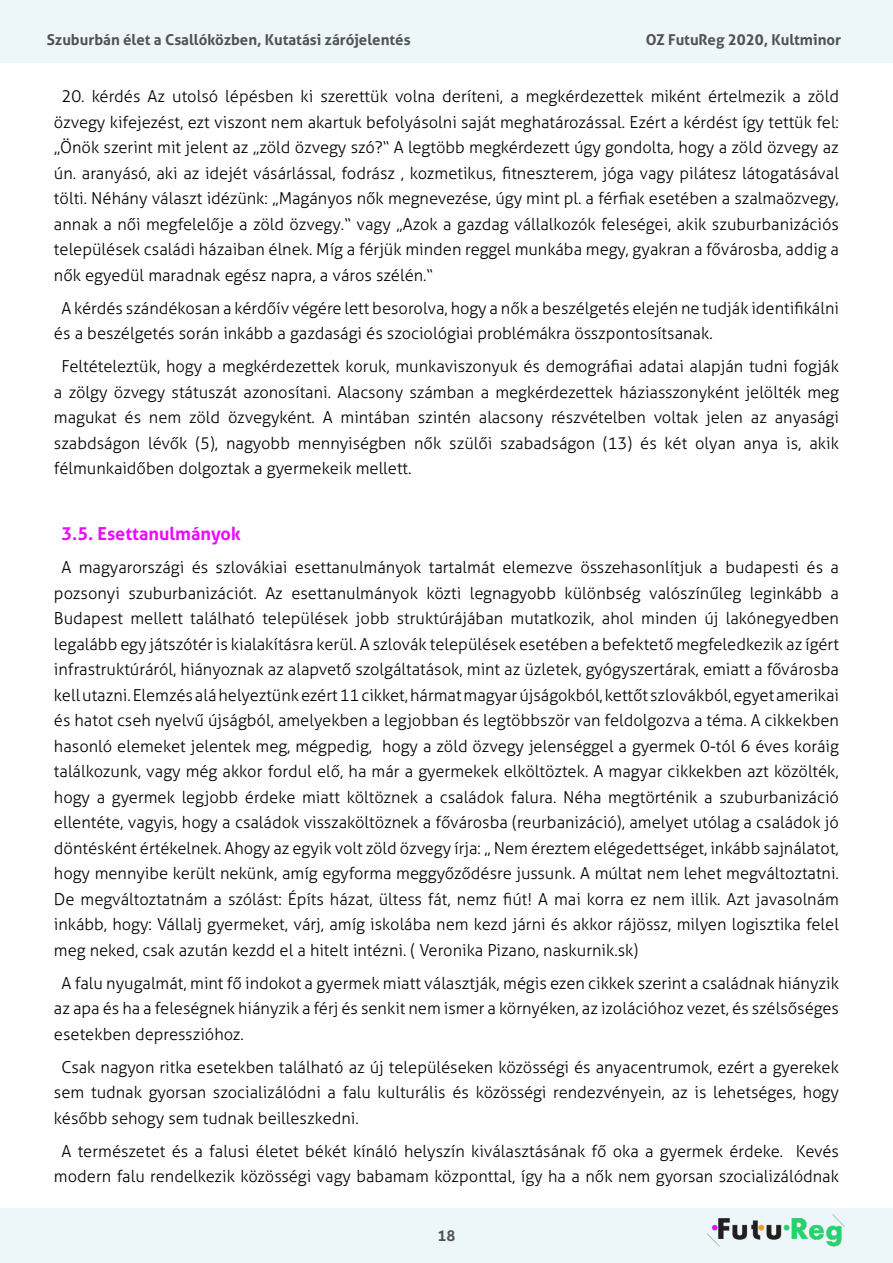
<style>
.page{position:relative;width:893px;height:1263px;background:#fff}
.page>*{position:absolute;margin:0;border:0;box-sizing:border-box;transform-origin:0 0}
.t1{font:700 18px "Aller";color:#ed0bff}
.t2{font:300 16.5px/25.5px "Aller";color:#000;text-align:justify}
.t3{font:700 15px "Aller";color:#525252}
</style>
<div class="page">
<div style="left:0;top:0;width:893px;height:63px;background:#edf7f9"></div>
<div style="left:0;top:1209px;width:893px;height:54px;background:#edf7f9"></div>
<img style="left:707px;top:1214px;width:138px;height:33px">
<p class="t3" style="left:47px;top:31px;width:365px">Szuburbán élet a Csallóközben, Kutatási zárójelentés</p>
<p class="t3" style="left:646px;top:31px;width:197px">OZ FutuReg 2020, Kultminor</p>
<p class="t2" style="left:54px;top:84px;width:786px;text-indent:8px">20. kérdés Az utolsó lépésben ki szerettük volna deríteni, a megkérdezettek miként értelmezik a zöld özvegy kifejezést, ezt viszont nem akartuk befolyásolni saját meghatározással. Ezért a kérdést így tettük fel: „Önök szerint mit jelent az „zöld özvegy szó?“ A legtöbb megkérdezett úgy gondolta, hogy a zöld özvegy az ún. aranyásó, aki az idejét vásárlással, fodrász , kozmetikus, fitneszterem, jóga vagy pilátesz látogatásával tölti. Néhány választ idézünk: „Magányos nők megnevezése, úgy mint pl. a férfiak esetében a szalmaözvegy, annak a női megfelelője a zöld özvegy.“ vagy „Azok a gazdag vállalkozók feleségei, akik szuburbanizációs települések családi házaiban élnek. Míg a férjük minden reggel munkába megy, gyakran a fővárosba, addig a nők egyedül maradnak egész napra, a város szélén.“</p>
<p class="t2" style="left:54px;top:295px;width:786px;text-indent:8px">A kérdés szándékosan a kérdőív végére lett besorolva, hogy a nők a beszélgetés elején ne tudják identifikálni és a beszélgetés során inkább a gazdasági és szociológiai problémákra összpontosítsanak.</p>
<p class="t2" style="left:54px;top:354px;width:786px;text-indent:8px">Feltételeztük, hogy a megkérdezettek koruk, munkaviszonyuk és demográfiai adatai alapján tudni fogják a zölgy özvegy státuszát azonosítani. Alacsony számban a megkérdezettek háziasszonyként jelölték meg magukat és nem zöld özvegyként. A mintában szintén alacsony részvételben voltak jelen az anyasági szabdságon lévők (5), nagyobb mennyiségben nők szülői szabadságon (13) és két olyan anya is, akik félmunkaidőben dolgoztak a gyermekeik mellett.</p>
<p class="t1" style="left:62px;top:523px;width:181px">3.5. Esettanulmányok</p>
<p class="t2" style="left:54px;top:555px;width:786px;text-indent:8px">A magyarországi és szlovákiai esettanulmányok tartalmát elemezve összehasonlítjuk a budapesti és a pozsonyi szuburbanizációt. Az esettanulmányok közti legnagyobb különbség valószínűleg leginkább a Budapest mellett található települések jobb struktúrájában mutatkozik, ahol minden új lakónegyedben legalább egy játszótér is kialakításra kerül. A szlovák települések esetében a befektető megfeledkezik az ígért infrastruktúráról, hiányoznak az alapvető szolgáltatások, mint az üzletek, gyógyszertárak, emiatt a fővárosba kell utazni. Elemzés alá helyeztünk ezért 11 cikket, hármat magyar újságokból, kettőt szlovákból, egyet amerikai és hatot cseh nyelvű újságból, amelyekben a legjobban és legtöbbször van feldolgozva a téma. A cikkekben hasonló elemeket jelentek meg, mégpedig, hogy a zöld özvegy jelenséggel a gyermek 0-tól 6 éves koráig találkozunk, vagy még akkor fordul elő, ha már a gyermekek elköltöztek. A magyar cikkekben azt közölték, hogy a gyermek legjobb érdeke miatt költöznek a családok falura. Néha megtörténik a szuburbanizáció ellentéte, vagyis, hogy a családok visszaköltöznek a fővárosba (reurbanizáció), amelyet utólag a családok jó döntésként értékelnek. Ahogy az egyik volt zöld özvegy írja: „ Nem éreztem elégedettséget, inkább sajnálatot, hogy mennyibe került nekünk, amíg egyforma meggyőződésre jussunk. A múltat nem lehet megváltoztatni.<br>De megváltoztatnám a szólást: Építs házat, ültess fát, nemz fiút! A mai korra ez nem illik. Azt javasolnám inkább, hogy: Vállalj gyermeket, várj, amíg iskolába nem kezd járni és akkor rájössz, milyen logisztika felel meg neked, csak azután kezdd el a hitelt intézni. ( Veronika Pizano, naskurnik.sk)</p>
<p class="t2" style="left:54px;top:970px;width:786px;text-indent:8px">A falu nyugalmát, mint fő indokot a gyermek miatt választják, mégis ezen cikkek szerint a családnak hiányzik az apa és ha a feleségnek hiányzik a férj és senkit nem ismer a környéken, az izolációhoz vezet, és szélsőséges esetekben depresszióhoz.</p>
<p class="t2" style="left:54px;top:1054px;width:786px;text-indent:8px">Csak nagyon ritka esetekben található az új településeken közösségi és anyacentrumok, ezért a gyerekek sem tudnak gyorsan szocializálódni a falu kulturális és közösségi rendezvényein, az is lehetséges, hogy később sehogy sem tudnak beilleszkedni.</p>
<p class="t2" style="left:54px;top:1138px;width:786px;text-align:center">A természetet és a falusi életet békét kínáló helyszín kiválasztásának fő oka a gyermek érdeke. Kevés modern falu rendelkezik közösségi vagy babamam központtal, így ha a nők nem gyorsan szocializálódnak</p>
<p class="t3" style="left:437px;top:1226px;width:19px">18</p>
</div>
